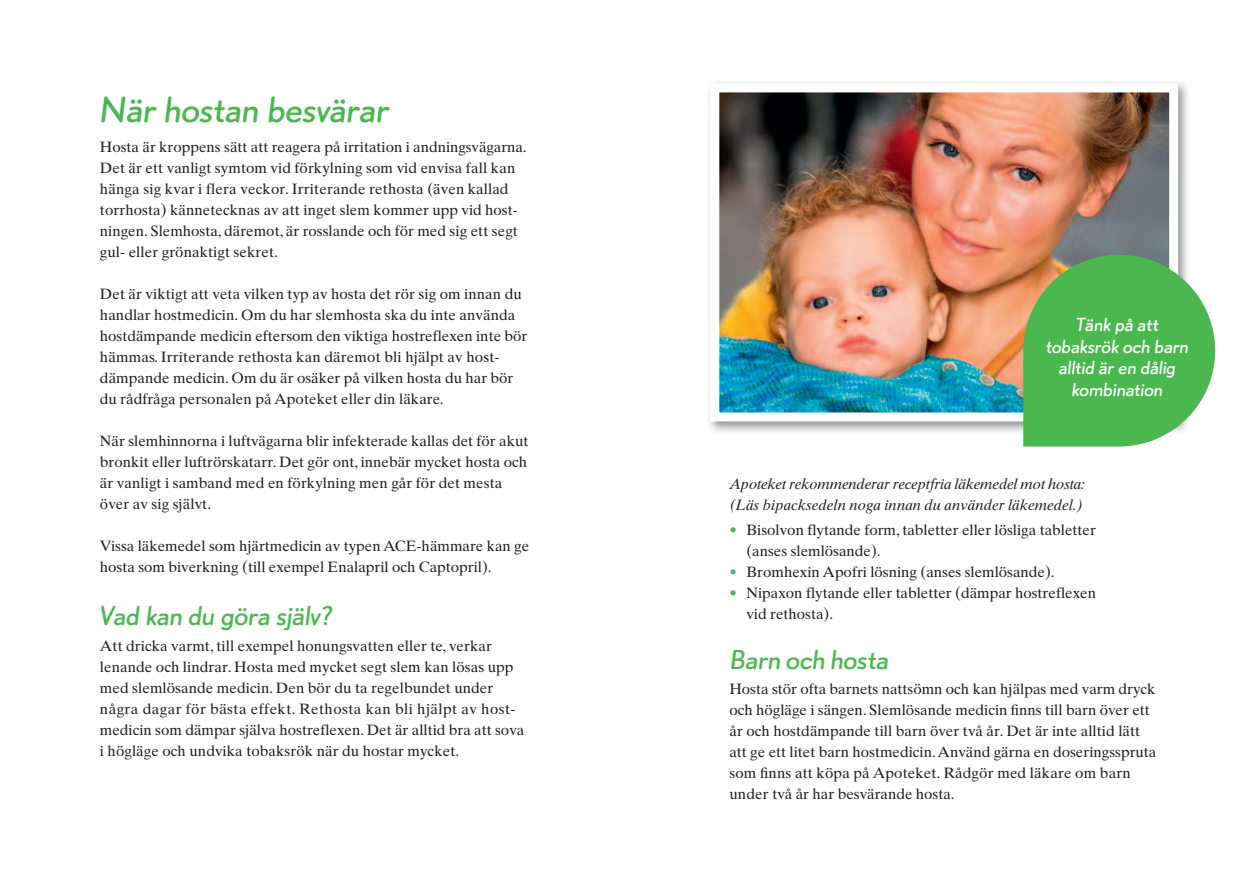
<style>
.page{position:relative;width:1259px;height:893px;background:#fff}
.page>*{position:absolute;margin:0;border:0;box-sizing:border-box;transform-origin:0 0}
.t1{font:36px "Apoprat";color:#4ab84f}
.t2{font:27px "Apoprat";letter-spacing:.005em;color:#4ab84f}
.t3{font:18.75px/21.8px "Apoprat";letter-spacing:.005em;color:#fff;text-align:center}
.t4{font:15px/21px "Apoteket Serif";color:#231f20}
.t5{font:italic 15px/21px "Apoteket Serif";letter-spacing:-.015em;color:#231f20}
.s1{color:#4ab84f}
</style>
<div class="page">
<div style="left:705px;top:79px;width:486px;height:356px;background:#231f20;opacity:.5"></div>
<img style="left:720px;top:93px;width:448px;height:318px">
<div style="left:710px;top:83px;width:468px;height:338px;border:9px solid #fff"></div>
<svg style="left:1023px;top:255px;width:192px;height:191px;background:#62bb60"></svg>
<h1 class="t1" style="left:99px;top:89px;width:291px">När hostan besvärar</h1>
<p class="t4" style="left:100px;top:136px;width:428px">Hosta är kroppens sätt att reagera på irritation i andningsvägarna.<br>Det är ett vanligt symtom vid förkylning som vid envisa fall kan hänga sig kvar i flera veckor. Irriterande rethosta (även kallad torrhosta) kännetecknas av att inget slem kommer upp vid host&shy;ningen. Slemhosta, däremot, är rosslande och för med sig ett segt gul- eller grönaktigt sekret.</p>
<p class="t4" style="left:100px;top:283px;width:429px">Det är viktigt att veta vilken typ av hosta det rör sig om innan du handlar hostmedicin. Om du har slemhosta ska du inte använda hostdämpande medicin eftersom den viktiga hostreflexen inte bör hämmas. Irriterande rethosta kan däremot bli hjälpt av host&shy;dämpande medicin. Om du är osäker på vilken hosta du har bör du rådfråga personalen på Apoteket eller din läkare.</p>
<p class="t4" style="left:100px;top:430px;width:430px">När slemhinnorna i luftvägarna blir infekterade kallas det för akut bronkit eller luftrörskatarr. Det gör ont, innebär mycket hosta och är vanligt i samband med en förkylning men går för det mesta över av sig självt.</p>
<p class="t4" style="left:100px;top:535px;width:431px">Vissa läkemedel som hjärtmedicin av typen ACE-hämmare kan ge hosta som biverkning (till exempel Enalapril och Captopril).</p>
<h2 class="t2" style="left:100px;top:600px;width:234px">Vad kan du göra själv?</h2>
<p class="t4" style="left:100px;top:635px;width:426px">Att dricka varmt, till exempel honungsvatten eller te, verkar lenande och lindrar. Hosta med mycket segt slem kan lösas upp med slemlösande medicin. Den bör du ta regelbundet under några dagar för bästa effekt. Rethosta kan bli hjälpt av host&shy;medicin som dämpar själva hostreflexen. Det är alltid bra att sova i högläge och undvika tobaksrök när du hostar mycket.</p>
<p class="t3" style="left:1046px;top:313px;width:144px">Tänk på att tobaksrök och barn alltid är en dålig kombination</p>
<p class="t5" style="left:729px;top:473px;width:357px">Apoteket rekommenderar receptfria läkemedel mot hosta: (Läs bipacksedeln noga innan du använder läkemedel.)</p>
<p class="t4" style="left:746px;top:519px;width:351px;text-indent:-17px"><span class="s1">•</span> Bisolvon flytande form, tabletter eller lösliga tabletter (anses slemlösande).</p>
<p class="t4" style="left:729px;top:561px;width:327px"><span class="s1">•</span> Bromhexin Apofri lösning (anses slemlösande).</p>
<p class="t4" style="left:746px;top:582px;width:351px;text-indent:-17px"><span class="s1">•</span> Nipaxon flytande eller tabletter (dämpar hostreflexen vid rethosta).</p>
<h2 class="t2" style="left:729px;top:644px;width:160px">Barn och hosta</h2>
<p class="t4" style="left:729px;top:679px;width:428px">Hosta stör ofta barnets nattsömn och kan hjälpas med varm dryck och högläge i sängen. Slemlösande medicin finns till barn över ett år och hostdämpande till barn över två år. Det är inte alltid lätt att ge ett litet barn hostmedicin. Använd gärna en doseringsspruta som finns att köpa på Apoteket. Rådgör med läkare om barn under två år har besvärande hosta.</p>
</div>
